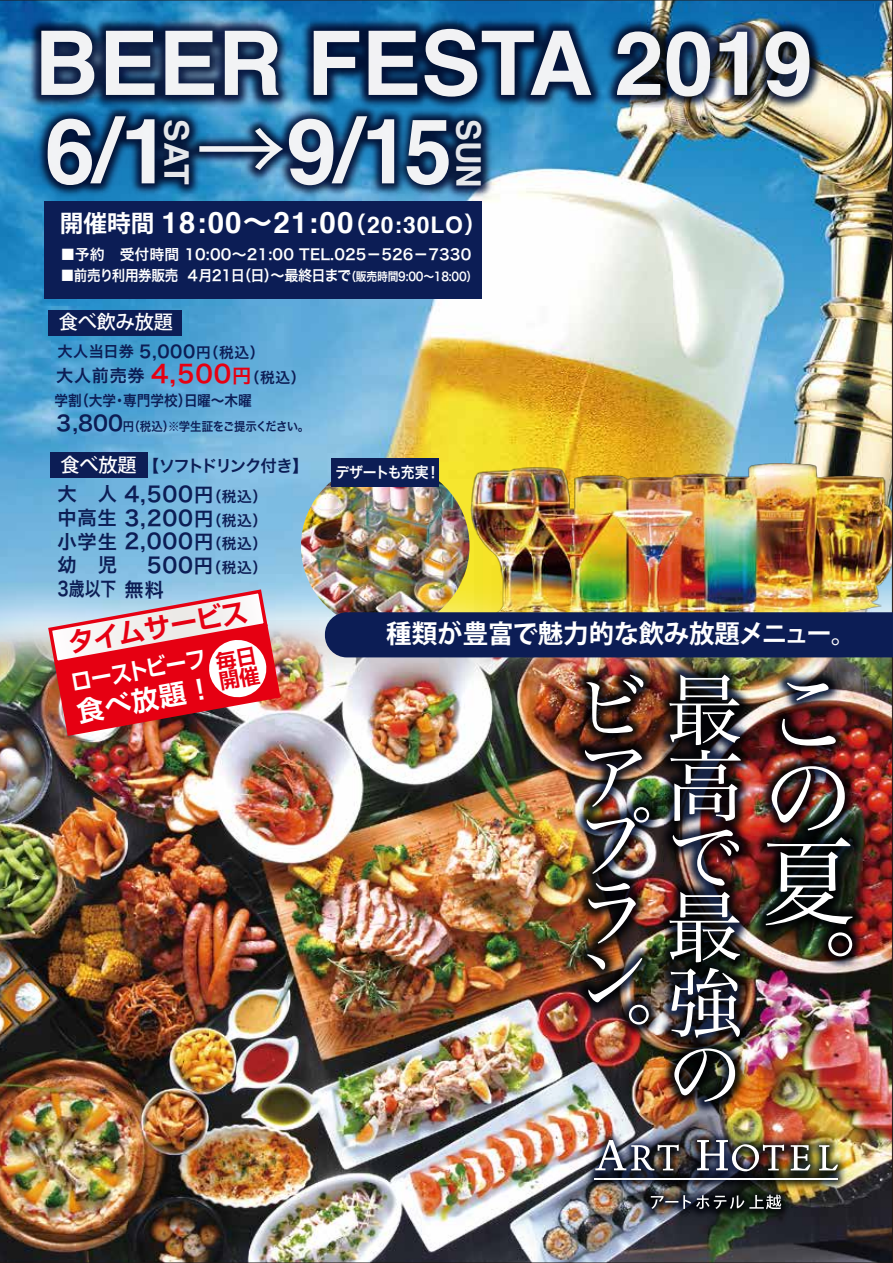
<style>
.page{position:relative;width:893px;height:1263px;background:#fff}
.page>*{position:absolute;margin:0;border:0;box-sizing:border-box;transform-origin:0 0}
.t1{font:92.85px/86.7px "Hira Min Pro W3";color:#fff}
.t2{font:700 90.45px "Helvetica";color:#fff}
.t3{font:700 89.25px "Helvetica";color:#fff}
.t4{font:77.1px/66.3px "Hira Min Pro W3";color:#fff}
.t5{font:700 33.9px "Helvetica";color:#fff}
.t6{font:700 33.9px "Helvetica";color:#fff;scale:.96 1}
.t7{font:700 29.4px "Helvetica";letter-spacing:.04em;color:#fff}
.t8{font:700 26.7px "Shin Go Pr 5 De";color:#e60012}
.t9{font:700 26.7px "Shin Go Pr 5 De";color:#fff}
.t10{font:700 25.5px "Koz Go Pro";letter-spacing:-.01em;color:#fff}
.t11{font:24.45px "Hira Kaku Pro W6";color:#e60012}
.t12{font:700 23.7px "Koz Go Pr 6 N";color:#fff}
.t13{font:700 22.95px "Shin Go Pr 5 De";color:#fff;scale:.9 1}
.t14{font:21px/23.5px "Hira Kaku Pro W6";letter-spacing:.04em;color:#0c1d55;text-align:justify}
.t15{font:700 20.4px/20px "Shin Go Pr 5 De";color:#e60012}
.t16{font:19.35px/23.7px "Hira Kaku Pro W6";color:#0c1d55}
.t17{font:500 19.2px "Koz Go Pr 6 N";letter-spacing:-.01em;color:#fff}
.t18{font:17.25px "Hira Kaku Pro W6";color:#0c1d55}
.t19{font:17.1px "Hira Kaku Pro W6";letter-spacing:.04em;color:#0c1d55}
.t20{font:16.5px "Hira Kaku Pro W6";letter-spacing:-.125em;color:#0c1d55}
.t21{font:15.3px "Hira Kaku Pro W6";letter-spacing:-.045em;color:#fff;scale:.91 1}
.t22{font:15.15px "Hira Kaku Pro W6";letter-spacing:.01em;color:#0c1d55}
.t23{font:14.85px "Hira Kaku Pro W6";letter-spacing:-.055em;color:#fff;scale:.95 1}
.t24{font:14.85px "Hira Kaku Pro W6";color:#fff}
.t25{font:14.7px "Hira Kaku Pro W6";color:#0c1d55;scale:.93 1}
.t26{font:14.7px "Hira Kaku Pro W6";color:#0c1d55}
.t27{font:12.3px "Hira Kaku Pro W6";letter-spacing:-.04em;color:#0c1d55;scale:.93 1}
.s1{font-family:"Koz Go Pr 6 N";font-weight:400}
.s2{font-family:"Hira Kaku Pro W6";font-weight:400}
.s3{font-family:"Hira Kaku Pro W6";font-weight:400;font-size:22.95px}
.s4{font-size:22.95px}
.s5{font-size:12px}
.s6{font-size:14.7px}
.s7{font-size:19.35px}
.s8{font-size:14.7px;color:#0c1d55}
.s9{font-size:21px}
</style>
<div class="page">
<img style="left:2px;top:642px;width:535px;height:619px">
<img style="left:2px;top:2px;width:889px;height:640px">
<img style="left:2px;top:2px;width:875px;height:196px">
<img style="left:2px;top:44px;width:545px;height:243px">
<img style="left:456px;top:449px;width:435px;height:163px">
<div style="left:50px;top:452px;width:97px;height:26px;background:#0c1d55"></div>
<div style="left:48px;top:310px;width:134px;height:26px;background:#0c1d55"></div>
<div style="left:44px;top:201px;width:438px;height:97px;background:#0c1d55"></div>
<img style="left:513px;top:607px;width:378px;height:563px">
<img style="left:537px;top:1082px;width:356px;height:181px">
<svg style="left:651px;top:1195px;width:130px;height:14px;background:#4a4c4f"></svg>
<hr style="left:595px;top:1178px;width:243px;height:2px;background:#fff">
<img style="left:595px;top:1140px;width:84px;height:30px">
<img style="left:697px;top:1140px;width:87px;height:31px">
<svg style="left:791px;top:1145px;width:19px;height:25px"></svg>
<svg style="left:819px;top:1145px;width:19px;height:25px"></svg>
<img style="left:46px;top:587px;width:237px;height:151px">
<img style="left:301px;top:462px;width:168px;height:168px;border-radius:84px">
<div style="left:325px;top:612px;width:568px;height:45px;background:#0c1d55"></div>
<div style="left:332px;top:458px;width:107px;height:28px;background:#0c1d55"></div>
<h3 class="t3" style="left:34px;top:-9px;width:780px">BEER FESTA 2019</h3>
<h3 class="t5" style="left:204px;top:119px;width:67px;rotate:90deg">SAT</h3>
<h3 class="t6" style="left:496px;top:119px;width:73px;rotate:90deg">SUN</h3>
<h2 class="t2" style="left:45px;top:79px;width:409px">6/1 <span class="s1">→</span>9/15</h2>
<p class="t12" style="left:60px;top:210px;width:96px">開催時間</p>
<h3 class="t7" style="left:162px;top:199px;width:327px">18:00<span class="s2">～</span>21:00<span class="s3">（</span><span class="s4">20:30LO</span><span class="s3">）</span></h3>
<p class="t24" style="left:60px;top:241px;width:412px">■予約　受付時間 10:00～21:00 TEL.025－526－7330</p>
<p class="t23" style="left:60px;top:262px;width:440px">■前売り利用券販売 ４月21日（日）～最終日まで<span class="s5">（販売時間9:00～18:00）</span></p>
<p class="t17" style="left:59px;top:312px;width:116px">食べ飲み放題</p>
<p class="t19" style="left:56px;top:360px;width:90px">大人前売券</p>
<p class="t22" style="left:57px;top:337px;width:78px">大人当日券</p>
<p class="t18" style="left:139px;top:336px;width:127px">5,000<span class="s6">円（税込）</span></p>
<p class="t11" style="left:151px;top:351px;width:156px">4,500<span class="s7">円</span><span class="s8">（税込）</span></p>
<p class="t25" style="left:55px;top:387px;width:214px">学割（大学・専門学校）日曜～木曜</p>
<p class="t27" style="left:53px;top:415px;width:277px"><span class="s9">３,800</span>円（税込）※学生証をご提示ください。</p>
<p class="t17" style="left:61px;top:454px;width:78px">食べ放題</p>
<p class="t14" style="left:57px;top:481px;width:211px"><span class="s7">大　人</span> 4,500<span class="s7">円</span><span class="s6">（税込）</span><span class="s7">中高生</span> 3,200<span class="s7">円</span><span class="s6">（税込）</span><span class="s7">小学生</span> 2,000<span class="s7">円</span><span class="s6">（税込）</span></p>
<p class="t16" style="left:58px;top:552px;width:108px">幼　児<br>3歳以下無料</p>
<p class="t20" style="left:143px;top:451px;width:167px">【ソフトドリンク付き】</p>
<p class="t26" style="left:147px;top:554px;width:122px"><span class="s9">500</span><span class="s7">円</span>（税込）</p>
<p class="t8" style="left:64px;top:621px;width:184px;rotate:-10deg">タイムサービス</p>
<p class="t15" style="left:214px;top:650px;width:42px;rotate:-10deg">毎日開催</p>
<p class="t13" style="left:68px;top:663px;width:153px;rotate:-10deg">ローストビーフ</p>
<p class="t9" style="left:73px;top:690px;width:140px;rotate:-10deg">食べ放題 ！</p>
<p class="t21" style="left:336px;top:458px;width:116px">デザートも充実！</p>
<p class="t10" style="left:386px;top:617px;width:472px">種類が豊富で魅力的な飲み放題メニュー。</p>
<h3 class="t4" style="left:574px;top:667px;width:77px">ビアプラン。</h3>
<h3 class="t4" style="left:666px;top:667px;width:76px;line-height:72.4px;text-align:justify">最高で最強の</h3>
<h1 class="t1" style="left:762px;top:662px;width:92px">この夏。</h1>
</div>
